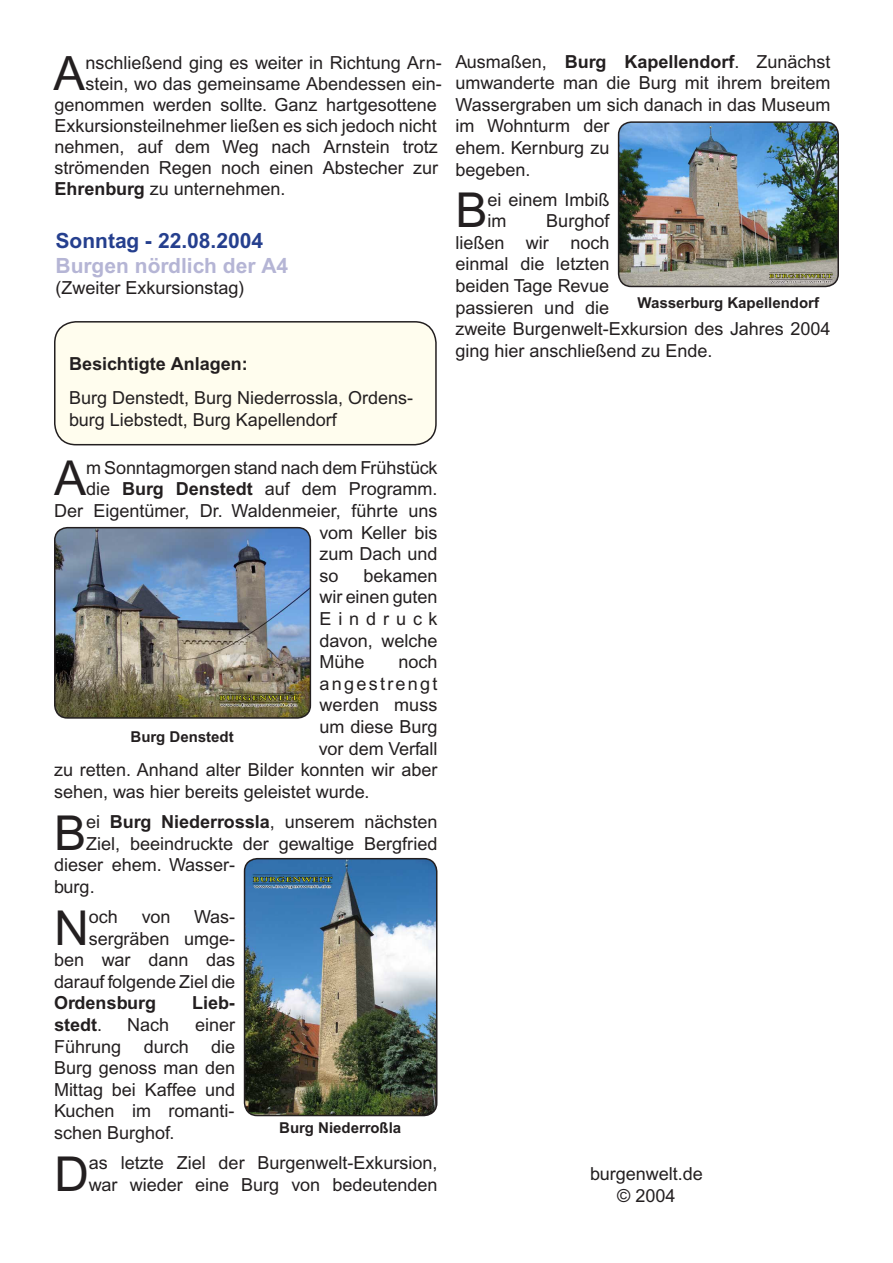
<style>
.page{position:relative;width:893px;height:1263px;background:#fff}
.page>*{position:absolute;margin:0;border:0;box-sizing:border-box;transform-origin:0 0}
.t1{font:48.15px "Arial";color:#231f20}
.t2{font:47.4px "Arial";color:#231f20}
.t3{font:700 21px/25.2px "Arial";color:#b5b5d5}
.t4{font:18px/21.6px "Arial";color:#231f20}
.t5{font:700 18px "Arial";color:#231f20}
.t6{font:18px "Arial";letter-spacing:.125em;color:#231f20}
.t7{font:700 15px "Arial";color:#231f20}
.s1{font-weight:700}
.s2{color:#253f8e}
.s3{font-weight:400}
</style>
<div class="page">
<div style="left:54px;top:321px;width:383px;height:124px;background:#fffdee"></div>
<img style="left:243px;top:857px;width:195px;height:258px">
<img style="left:54px;top:526px;width:258px;height:192px">
<img style="left:617px;top:121px;width:222px;height:165px">
<p class="t2" style="left:53px;top:45px;width:33px">A</p>
<p class="t4" style="left:86px;top:52px;width:358px">nschließend ging es weiter in Richtung Arn-</p>
<p class="t4" style="left:86px;top:73px;width:358px">stein, wo das gemeinsame Abendessen ein-</p>
<p class="t4" style="left:55px;top:94px;width:384px">genommen werden sollte. Ganz hartgesottene</p>
<p class="t4" style="left:54px;top:115px;width:384px">Exkursionsteilnehmer ließen es sich jedoch nicht</p>
<p class="t4" style="left:55px;top:136px;width:385px">nehmen, auf dem Weg nach Arnstein trotz</p>
<p class="t4" style="left:55px;top:157px;width:385px">strömenden Regen noch einen Abstecher zur</p>
<p class="t4" style="left:54px;top:178px;width:232px"><span class="s1">Ehrenburg</span> zu unternehmen.</p>
<p class="t3" style="left:56px;top:228px;width:234px"><span class="s2">Sonntag - 22.08.2004<br></span>Burgen nördlich der A4</p>
<p class="t4" style="left:56px;top:277px;width:190px">(Zweiter Exkursionstag)</p>
<p class="t4" style="left:69px;top:346px;width:346px;line-height:34.3px"><span class="s1">Besichtigte Anlagen:<br></span>Burg Denstedt, Burg Niederrossla, Ordens-</p>
<p class="t4" style="left:69px;top:409px;width:269px">burg Liebstedt, Burg Kapellendorf</p>
<p class="t1" style="left:54px;top:451px;width:34px">A</p>
<p class="t4" style="left:86px;top:457px;width:353px">m Sonntagmorgen stand nach dem Frühstück</p>
<p class="t4" style="left:86px;top:478px;width:353px">die <span class="s1">Burg Denstedt</span> auf dem Programm.</p>
<p class="t4" style="left:54px;top:500px;width:385px">Der Eigentümer, Dr. Waldenmeier, führte uns</p>
<p class="t4" style="left:320px;top:522px;width:119px">vom Keller bis</p>
<p class="t4" style="left:320px;top:543px;width:119px">zum Dach und</p>
<p class="t4" style="left:320px;top:565px;width:21px">so</p>
<p class="t4" style="left:320px;top:565px;width:119px;text-align:justify;text-indent:44px">bekamen wir einen guten Eindruck davon, welche Mühe</p>
<p class="t4" style="left:398px;top:651px;width:41px">noch</p>
<p class="t6" style="left:320px;top:673px;width:119px">angestrengt</p>
<p class="t4" style="left:320px;top:694px;width:119px">werden muss</p>
<p class="t4" style="left:320px;top:716px;width:119px">um diese Burg</p>
<p class="t4" style="left:319px;top:738px;width:120px">vor dem Verfall</p>
<p class="t4" style="left:54px;top:759px;width:385px">zu retten. Anhand alter Bilder konnten wir aber</p>
<p class="t4" style="left:54px;top:781px;width:317px">sehen, was hier bereits geleistet wurde.</p>
<p class="t1" style="left:54px;top:805px;width:34px">B</p>
<p class="t4" style="left:86px;top:811px;width:353px">ei <span class="s1">Burg Niederrossla</span>, unserem nächsten</p>
<p class="t7" style="left:131px;top:728px;width:105px">Burg Denstedt</p>
<p class="t4" style="left:86px;top:832px;width:353px">Ziel, beeindruckte der gewaltige Bergfried</p>
<p class="t4" style="left:54px;top:854px;width:183px">dieser ehem. Wasser-</p>
<p class="t4" style="left:54px;top:876px;width:42px">burg.</p>
<p class="t1" style="left:54px;top:900px;width:36px">N</p>
<p class="t4" style="left:89px;top:906px;width:31px">och</p>
<p class="t4" style="left:142px;top:906px;width:30px">von</p>
<p class="t4" style="left:194px;top:906px;width:43px">Was-</p>
<p class="t4" style="left:89px;top:927px;width:148px">sergräben umge-</p>
<p class="t4" style="left:54px;top:949px;width:183px">ben war dann das</p>
<p class="t4" style="left:54px;top:971px;width:183px">darauf folgende Ziel die</p>
<p class="t5" style="left:54px;top:992px;width:104px">Ordensburg</p>
<p class="t5" style="left:192px;top:992px;width:45px">Lieb-</p>
<p class="t5" style="left:54px;top:1014px;width:50px">stedt<span class="s3">.</span></p>
<p class="t4" style="left:127px;top:1014px;width:44px">Nach</p>
<p class="t4" style="left:54px;top:1014px;width:183px;text-align:justify;text-indent:141px">einer Führung durch die Burg genoss man den Mittag bei Kaffee und Kuchen im romanti&shy;schen Burghof.</p>
<p class="t1" style="left:54px;top:1146px;width:36px">D</p>
<p class="t4" style="left:89px;top:1152px;width:350px">as letzte Ziel der Burgenwelt-Exkursion, war wieder eine Burg von bedeutenden</p>
<p class="t7" style="left:279px;top:1118px;width:123px">Burg Niederroßla</p>
<p class="t4" style="left:455px;top:50px;width:376px">Ausmaßen, <span class="s1">Burg Kapellendorf</span>. Zunächst umwanderte man die Burg mit ihrem breitem<br>Wassergraben um sich danach in das Museum im Wohnturm der<br>ehem. Kernburg zu<br>begeben.</p>
<p class="t1" style="left:455px;top:182px;width:34px">B</p>
<p class="t4" style="left:488px;top:189px;width:123px">ei einem Imbiß im</p>
<p class="t4" style="left:455px;top:210px;width:376px;text-indent:91px">Burghof<br>ließen wir noch<br>einmal die letzten<br>beiden Tage Revue<br>passieren und die<br>zweite Burgenwelt-Exkursion des Jahres 2004 ging hier anschließend zu Ende.</p>
<p class="t7" style="left:638px;top:294px;width:183px">Wasserburg Kapellendorf</p>
<p class="t4" style="left:590px;top:1163px;width:114px;text-align:center">burgenwelt.de © 2004</p>
</div>
